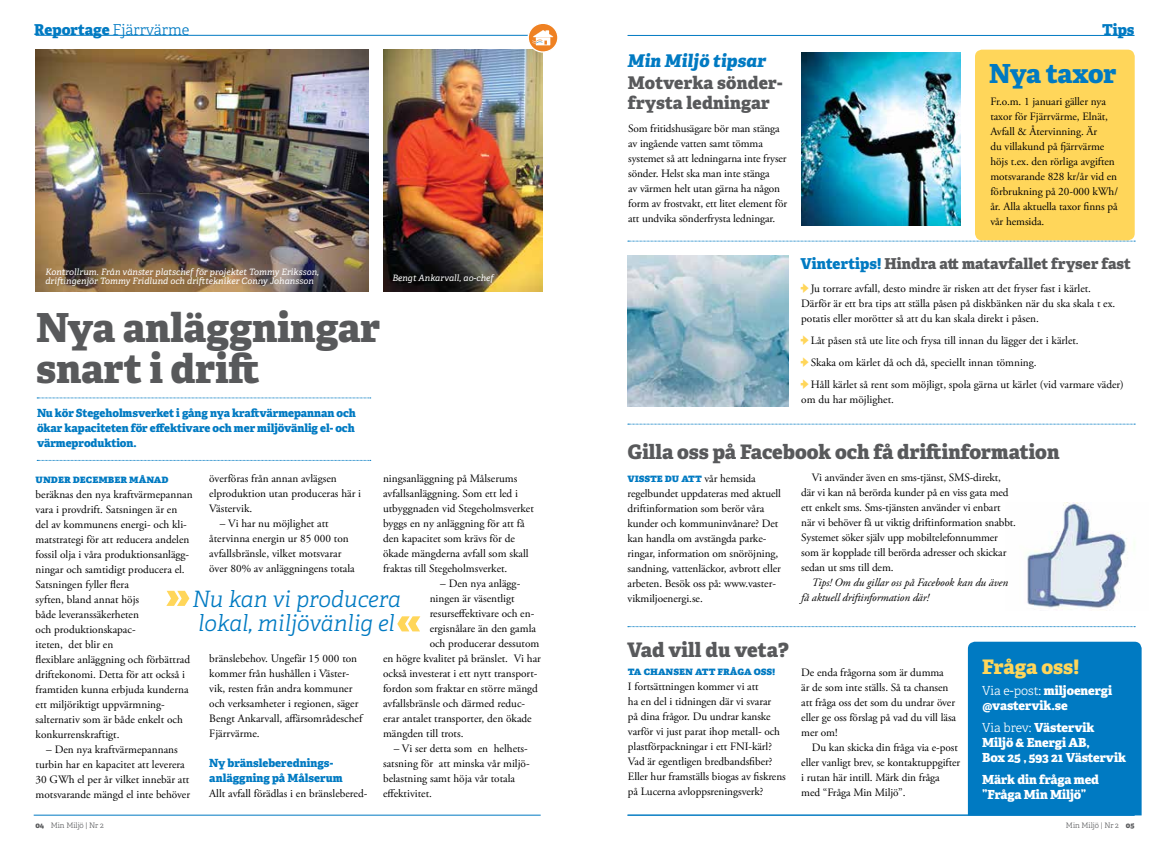
<style>
.page{position:relative;width:1170px;height:858px;background:#fff}
.page>*{position:absolute;margin:0;border:0;box-sizing:border-box;transform-origin:0 0}
.t1{font:800 40px/40px "Adelle";letter-spacing:-.005em;color:#58595b}
.t2{font:800 26.25px "Adelle";letter-spacing:-.02em;color:#007ac2}
.t3{font:italic 300 22.5px/23.8px "Adelle";color:#007ac2}
.t4{font:800 20px "Adelle";color:#58595b}
.t5{font:800 20px "Adelle";color:#ffd65a}
.t6{font:800 17.5px/20px "Adelle";letter-spacing:.01em;color:#58595b}
.t7{font:italic 800 17.5px "Adelle";letter-spacing:.005em;color:#007ac2}
.t8{font:800 15px "Adelle";letter-spacing:.005em;color:#58595b}
.t9{font:300 15px "Adelle";color:#007ac2}
.t10{font:800 15px "Adelle";color:#007ac2}
.t11{font:800 12.5px/15px "Adelle";letter-spacing:-.005em;color:#fff}
.t12{font:11.25px/15px "Adobe Garamond Pro";color:#000}
.t13{font:800 11.25px/15px "Adelle";letter-spacing:-.005em;color:#007ac2;text-align:justify}
.t14{font:italic 11.25px/15px "Adobe Garamond Pro";letter-spacing:-.005em;color:#000}
.t15{font:italic 8.75px/8.8px "Adelle";letter-spacing:.01em;color:#fff}
.t16{font:300 7.5px "Adelle";letter-spacing:-.01em;color:#58595b}
.s1{font-weight:800}
.s2{color:#007ac2}
.s3{font-family:"Adobe Garamond Pro";font-weight:400;color:#000}
.s4{font-weight:300}
</style>
<div class="page">
<img style="left:627px;top:256px;width:161px;height:151px">
<img style="left:801px;top:52px;width:159px;height:174px">
<img style="left:1027px;top:503px;width:108px;height:106px">
<hr style="left:627px;top:35px;width:507px;height:1px;background:#007ac2">
<hr style="left:34px;top:814px;width:506px;height:1px;background:#007ac2">
<div style="left:974px;top:50px;width:160px;height:190px;background:#ffd65a;border-radius:7px"></div>
<svg style="left:627px;top:241px;width:508px;height:1px"></svg>
<svg style="left:627px;top:424px;width:508px;height:1px"></svg>
<svg style="left:627px;top:626px;width:508px;height:1px"></svg>
<hr style="left:627px;top:814px;width:507px;height:1px;background:#007ac2">
<div style="left:967px;top:641px;width:174px;height:174px;background:#007ac2"></div>
<img style="left:36px;top:50px;width:333px;height:241px">
<hr style="left:36px;top:35px;width:506px;height:1px;background:#007ac2">
<svg style="left:37px;top:460px;width:334px;height:1px"></svg>
<svg style="left:37px;top:397px;width:334px;height:1px"></svg>
<svg style="left:166px;top:590px;width:23px;height:16px"></svg>
<img style="left:383px;top:50px;width:159px;height:241px">
<svg style="left:527px;top:24px;width:31px;height:29px"></svg>
<svg style="left:397px;top:616px;width:23px;height:15px"></svg>
<h3 class="t9" style="left:34px;top:21px;width:157px"><span class="s1">Reportage</span> Fjärrvärme</h3>
<p class="t15" style="left:45px;top:268px;width:275px">Kontrollrum. Från vänster platschef för projektet Tommy Eriksson, driftingenjör Tommy Fridlund och drifttekniker Conny Johansson</p>
<p class="t15" style="left:392px;top:274px;width:103px">Bengt Ankarvall, ao-chef</p>
<h1 class="t1" style="left:36px;top:308px;width:345px">Nya anläggningar snart i drift</h1>
<p class="t13" style="left:37px;top:406px;width:320px">Nu kör Stegeholmsverket i gång nya kraftvärmepannan och ökar kapaciteten för effektivare och mer miljövänlig el- och värmeproduktion.</p>
<p class="t12" style="left:209px;top:471px;width:153px">överföras från annan avlägsen elproduktion utan produceras här i<br>Västervik.</p>
<p class="t12" style="left:209px;top:516px;width:147px;text-indent:11px">– Vi har nu möjlighet att återvinna energin ur 85 000 ton avfallsbränsle, vilket motsvarar över 80% av anläggningens totala</p>
<p class="t12" style="left:383px;top:471px;width:152px">ningsanläggning på Målserums avfallsanläggning. Som ett led i utbyggnaden vid Stegeholmsverket byggs en ny anläggning för att få den kapacitet som krävs för de ökade mängderna avfall som skall fraktas till Stegeholmsverket.</p>
<p class="t12" style="left:440px;top:576px;width:81px">– Den nya anlägg-</p>
<p class="t12" style="left:429px;top:591px;width:86px">ningen är väsentligt</p>
<p class="t12" style="left:429px;top:606px;width:106px">resurseffektivare och en-</p>
<p class="t12" style="left:429px;top:621px;width:108px">ergisnålare än den gamla</p>
<p class="t12" style="left:429px;top:636px;width:111px">och producerar dessutom</p>
<p class="t12" style="left:383px;top:651px;width:159px">en högre kvalitet på bränslet. Vi har</p>
<p class="t12" style="left:383px;top:666px;width:156px">också investerat i ett nytt transport-</p>
<p class="t12" style="left:383px;top:681px;width:156px">fordon som fraktar en större mängd</p>
<p class="t12" style="left:383px;top:696px;width:143px">avfallsbränsle och därmed reduc-</p>
<p class="t12" style="left:383px;top:711px;width:150px">erar antalet transporter, den ökade</p>
<p class="t12" style="left:383px;top:726px;width:82px">mängden till trots.</p>
<p class="t12" style="left:383px;top:741px;width:148px;text-indent:11px">– Vi ser detta som en helhets&shy;satsning för att minska vår miljö&shy;belastning samt höja vår totala effektivitet.</p>
<p class="t13" style="left:36px;top:471px;width:135px">under december månad</p>
<p class="t12" style="left:36px;top:487px;width:159px">beräknas den nya kraftvärmepannan vara i provdrift. Satsningen är en del av kommunens energi- och kli&shy;matstrategi för att reducera andelen fossil olja i våra produktionsanlägg&shy;ningar och samtidigt producera el.<br>Satsningen fyller flera<br>syften, bland annat höjs<br>både leveranssäkerheten<br>och produktionskapac-<br>iteten, det blir en<br>flexiblare anläggning och förbättrad driftekonomi. Detta för att också i framtiden kunna erbjuda kunderna ett miljöriktigt uppvärmning&shy;salternativ som är både enkelt och konkurrenskraftigt.</p>
<p class="t12" style="left:36px;top:741px;width:156px;text-align:center">– Den nya kraftvärmepannans turbin har en kapacitet att leverera 30 GWh el per år vilket innebär att motsvarande mängd el inte behöver</p>
<h3 class="t3" style="left:192px;top:587px;width:210px">Nu kan vi producera lokal, miljövänlig el</h3>
<p class="t12" style="left:209px;top:651px;width:154px">bränslebehov. Ungefär 15 000 ton kommer från hushållen i Väster&shy;vik, resten från andra kommuner och verksamheter i regionen, säger<br>Bengt Ankarvall, affärsområdeschef<br>Fjärrvärme.</p>
<p class="t13" style="left:209px;top:755px;width:134px">Ny bränsleberednings&shy;anläggning på Målserum</p>
<p class="t12" style="left:209px;top:786px;width:159px">Allt avfall förädlas i en bränslebered-</p>
<h3 class="t7" style="left:627px;top:49px;width:140px">Min Miljö tipsar</h3>
<h3 class="t6" style="left:628px;top:72px;width:156px">Motverka sönder&shy;frysta ledningar</h3>
<p class="t12" style="left:628px;top:121px;width:160px">Som fritidshusägare bör man stänga av ingående vatten samt tömma systemet så att ledningarna inte fryser sönder. Helst ska man inte stänga<br>av värmen helt utan gärna ha någon form av frostvakt, ett litet element för att undvika sönderfrysta ledningar.</p>
<h3 class="t10" style="left:1101px;top:20px;width:34px">Tips</h3>
<h2 class="t2" style="left:989px;top:56px;width:129px">Nya taxor</h2>
<p class="t12" style="left:990px;top:95px;width:129px">Fr.o.m. 1 januari gäller nya taxor för Fjärrvärme, Elnät,<br>Avfall &amp; Återvinning. Är<br>du villakund på fjärrvärme höjs t.ex. den rörliga avgiften motsvarande 828 kr/år vid en förbrukning på 20-000 kWh/ år. Alla aktuella taxor finns på vår hemsida.</p>
<h3 class="t8" style="left:800px;top:253px;width:332px"><span class="s2">Vintertips!</span> Hindra att matavfallet fryser fast</h3>
<p class="t12" style="left:801px;top:281px;width:315px;text-indent:10px">Ju torrare avfall, desto mindre är risken att det fryser fast i kärlet.<br>Därför är ett bra tips att ställa påsen på diskbänken när du ska skala t ex. potatis eller morötter så att du kan skala direkt i påsen.</p>
<p class="t12" style="left:810px;top:329px;width:314px;line-height:22.1px">Låt påsen stå ute lite och frysa till innan du lägger det i kärlet.<br>Skaka om kärlet då och då, speciellt innan tömning.<br>Håll kärlet så rent som möjligt, spola gärna ut kärlet (vid varmare väder)</p>
<p class="t12" style="left:801px;top:392px;width:94px">om du har möjlighet.</p>
<h3 class="t4" style="left:628px;top:438px;width:433px">Gilla oss på Facebook och få driftinformation</h3>
<p class="t12" style="left:801px;top:470px;width:216px;text-indent:11px">Vi använder även en sms-tjänst, SMS-direkt, där vi kan nå berörda kunder på en viss gata med ett enkelt sms. Sms-tjänsten använder vi enbart när vi behöver få ut viktig driftinformation snabbt.<br>Systemet söker själv upp mobiltelefonnummer som är kopplade till berörda adresser och skickar sedan ut sms till dem.</p>
<p class="t14" style="left:801px;top:575px;width:208px;text-indent:11px">Tips! Om du gillar oss på Facebook kan du även få aktuell driftinformation där!</p>
<p class="t13" style="left:627px;top:470px;width:130px">visste du att <span class="s3">vår hemsida</span></p>
<p class="t12" style="left:627px;top:486px;width:155px">regelbundet uppdateras med aktuell driftinformation som berör våra kunder och kommuninvånare? Det kan handla om avstängda parke&shy;ringar, information om snöröjning, sandning, vattenläckor, avbrott eller arbeten. Besök oss på: www.vaster&shy;vikmiljoenergi.se.</p>
<h3 class="t4" style="left:627px;top:636px;width:163px">Vad vill du veta?</h3>
<p class="t13" style="left:628px;top:663px;width:149px">ta chansen att fråga oss!</p>
<p class="t12" style="left:628px;top:679px;width:159px">I fortsättningen kommer vi att<br>ha en del i tidningen där vi svarar<br>på dina frågor. Du undrar kanske varför vi just parat ihop metall- och plastförpackningar i ett FNI-kärl?<br>Vad är egentligen bredbandsfiber?<br>Eller hur framställs biogas av fiskrens på Lucerna avloppsreningsverk?</p>
<p class="t12" style="left:801px;top:665px;width:156px">De enda frågorna som är dumma<br>är de som inte ställs. Så ta chansen att fråga oss det som du undrar över eller ge oss förslag på vad du vill läsa mer om!</p>
<p class="t12" style="left:801px;top:740px;width:160px;text-indent:11px">Du kan skicka din fråga via e-post eller vanligt brev, se kontaktuppgifter i rutan här intill. Märk din fråga med “Fråga Min Miljö”.</p>
<h3 class="t5" style="left:981px;top:654px;width:99px">Fråga oss!</h3>
<p class="t11" style="left:981px;top:683px;width:132px"><span class="s4">Via e-post:</span> miljoenergi @vastervik.se</p>
<p class="t11" style="left:981px;top:720px;width:145px"><span class="s4">Via brev:</span> Västervik<br>Miljö &amp; Energi AB,<br>Box 25 , 593 21 Västervik</p>
<p class="t11" style="left:981px;top:772px;width:118px">Märk din fråga med ”Fråga Min Miljö”</p>
<p class="t16" style="left:35px;top:820px;width:70px"><span class="s1">04</span> Min Miljö | Nr 2</p>
<p class="t16" style="left:1065px;top:820px;width:70px">Min Miljö | Nr 2 <span class="s1">05</span></p>
</div>
